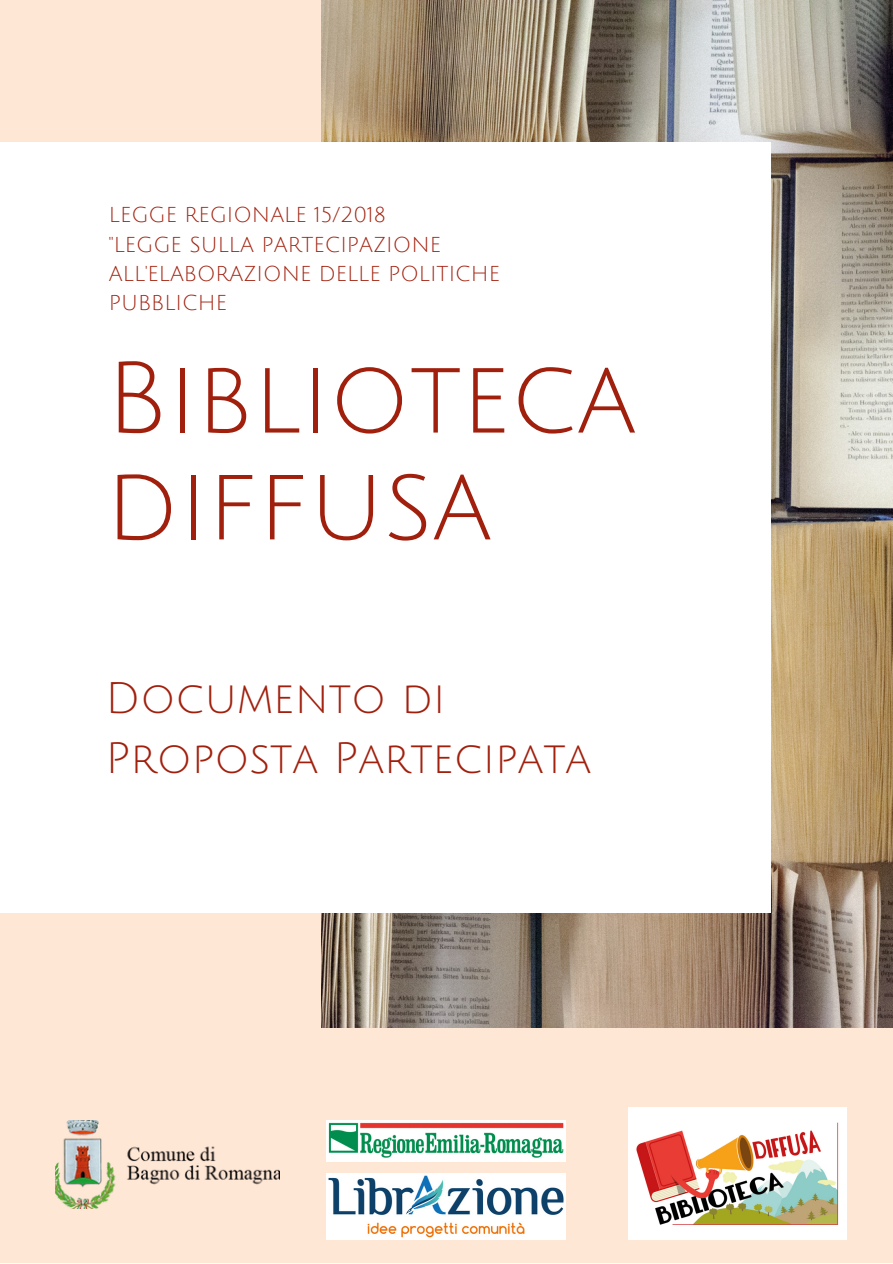
<style>
.page{position:relative;width:893px;height:1264px;background:#fff}
.page>*{position:absolute;margin:0;border:0;box-sizing:border-box;transform-origin:0 0}
.t1{font:99.15px/106.8px "Julius Sans One";color:#a1200d}
.t2{font:42.9px/59.6px "Julius Sans One";color:#a1200d}
.t3{font:21px/29.2px "Julius Sans One";color:#a1200d}
</style>
<div class="page">
<div style="left:0;top:0;width:892px;height:1262px;background:#ffe7d6"></div>
<img style="left:322px;top:0;width:570px;height:1027px">
<div style="left:0;top:142px;width:770px;height:770px;background:#fff"></div>
<img style="left:628px;top:1107px;width:218px;height:132px">
<img style="left:327px;top:1120px;width:238px;height:41px">
<img style="left:55px;top:1120px;width:224px;height:88px">
<img style="left:327px;top:1173px;width:238px;height:66px">
<p class="t3" style="left:109px;top:201px;width:392px">LEGGE REGIONALE 15/2018<br>"LEGGE SULLA PARTECIPAZIONE<br>ALL'ELABORAZIONE DELLE POLITICHE<br>PUBBLICHE</p>
<h1 class="t1" style="left:106px;top:347px;width:532px">Biblioteca diffusa</h1>
<h2 class="t2" style="left:106px;top:669px;width:487px">Documento di<br>Proposta Partecipata</h2>
</div>
